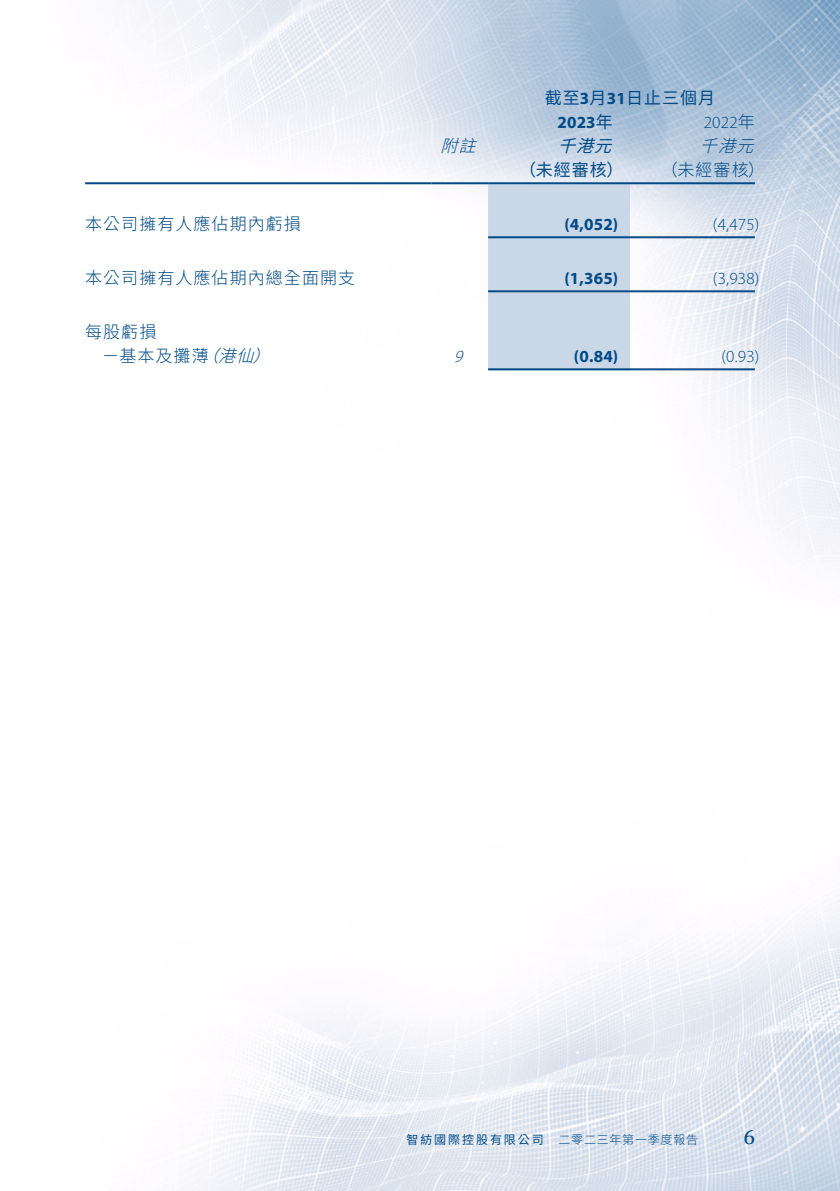
<style>
.page{position:relative;width:840px;height:1191px;background:#fff}
.page>*{position:absolute;margin:0;border:0;box-sizing:border-box;transform-origin:0 0}
.t1{font:22px "Collier";color:#004a87}
.Body_Text{font:300 17px "Source Han Sans TC";letter-spacing:.06em;color:#004a87}
.Body_Text-2{font:300 17px "Myriad Pro";letter-spacing:.01em;color:#004a87}
.Body_Text-3{font:700 17px "Myriad Pro";letter-spacing:.01em;color:#004a87}
.Body_Text-4{font:17px "Source Han Sans TC";letter-spacing:.06em;color:#004a87}
.Body_Text-5{font:italic 300 17px "Source Han Sans TC";color:#004a87}
.Body_Text-6{font:italic 17px "Source Han Sans TC";color:#004a87}
.Body_Text-7{font:italic 300 17px "Myriad Pro";color:#004a87}
.t2{font:12px "Source Han Sans TC";letter-spacing:.16em;color:#004a87}
.s1{font-family:"Myriad Pro";font-weight:700}
.s2{font-family:"Source Han Sans TC"}
.s3{font-family:"Source Han Sans TC";font-weight:400}
.s4{font-weight:300}
</style>
<div class="page">
<img style="left:85px;top:0;width:754px;height:1191px">
<div style="left:488px;top:184px;width:141px;height:184px;background:#cad7e7"></div>
<hr style="left:85px;top:182px;width:346px;height:2px;background:#004a87">
<hr style="left:431px;top:182px;width:57px;height:2px;background:#004a87">
<hr style="left:488px;top:182px;width:141px;height:2px;background:#004a87">
<hr style="left:629px;top:182px;width:125px;height:2px;background:#004a87">
<hr style="left:488px;top:236px;width:141px;height:2px;background:#004a87">
<hr style="left:629px;top:236px;width:125px;height:2px;background:#004a87">
<hr style="left:488px;top:290px;width:141px;height:2px;background:#004a87">
<hr style="left:629px;top:290px;width:125px;height:2px;background:#004a87">
<hr style="left:488px;top:368px;width:141px;height:2px;background:#004a87">
<hr style="left:629px;top:368px;width:125px;height:2px;background:#004a87">
<p class="Body_Text-4" style="left:544px;top:88px;width:172px">截至月<span class="s1">3 31</span>日止三個月</p>
<p class="Body_Text-2" style="left:703px;top:112px;width:52px">2022<span class="s2">年</span></p>
<p class="Body_Text-3" style="left:557px;top:111px;width:57px">2023<span class="s3">年</span></p>
<p class="Body_Text-5" style="left:440px;top:136px;width:50px">附註</p>
<p class="Body_Text-6" style="left:558px;top:136px;width:68px">千港元</p>
<p class="Body_Text-5" style="left:699px;top:136px;width:68px">千港元</p>
<p class="Body_Text-4" style="left:519px;top:160px;width:106px">（未經審核）</p>
<p class="Body_Text" style="left:660px;top:160px;width:106px">（未經審核(</p>
<p class="Body_Text" style="left:85px;top:214px;width:217px">本公司擁有人應佔期內虧損</p>
<p class="Body_Text-3" style="left:564px;top:213px;width:55px">)4,052(</p>
<p class="Body_Text-2" style="left:712px;top:214px;width:48px">)4,475(</p>
<p class="Body_Text" style="left:85px;top:268px;width:271px">本公司擁有人應佔期內總全面開支</p>
<p class="Body_Text" style="left:85px;top:322px;width:73px">每股虧損</p>
<p class="Body_Text-3" style="left:564px;top:267px;width:55px">)1,365(</p>
<p class="Body_Text-2" style="left:712px;top:268px;width:48px">)3,938(</p>
<p class="Body_Text-5" style="left:201px;top:346px;width:32px">（</p>
<p class="Body_Text-5" style="left:252px;top:346px;width:32px">(</p>
<p class="Body_Text" style="left:102px;top:346px;width:108px">－基本及攤薄</p>
<p class="Body_Text-5" style="left:218px;top:346px;width:50px">港仙</p>
<p class="Body_Text-7" style="left:453px;top:346px;width:15px">9</p>
<p class="Body_Text-3" style="left:573px;top:345px;width:46px">)0.84(</p>
<p class="Body_Text-2" style="left:721px;top:346px;width:39px">)0.93(</p>
<p class="t2" style="left:406px;top:1133px;width:293px">智紡國際控股有限公司　<span class="s4">二零二三年第一季度報告</span></p>
<p class="t1" style="left:743px;top:1124px;width:13px">6</p>
</div>
